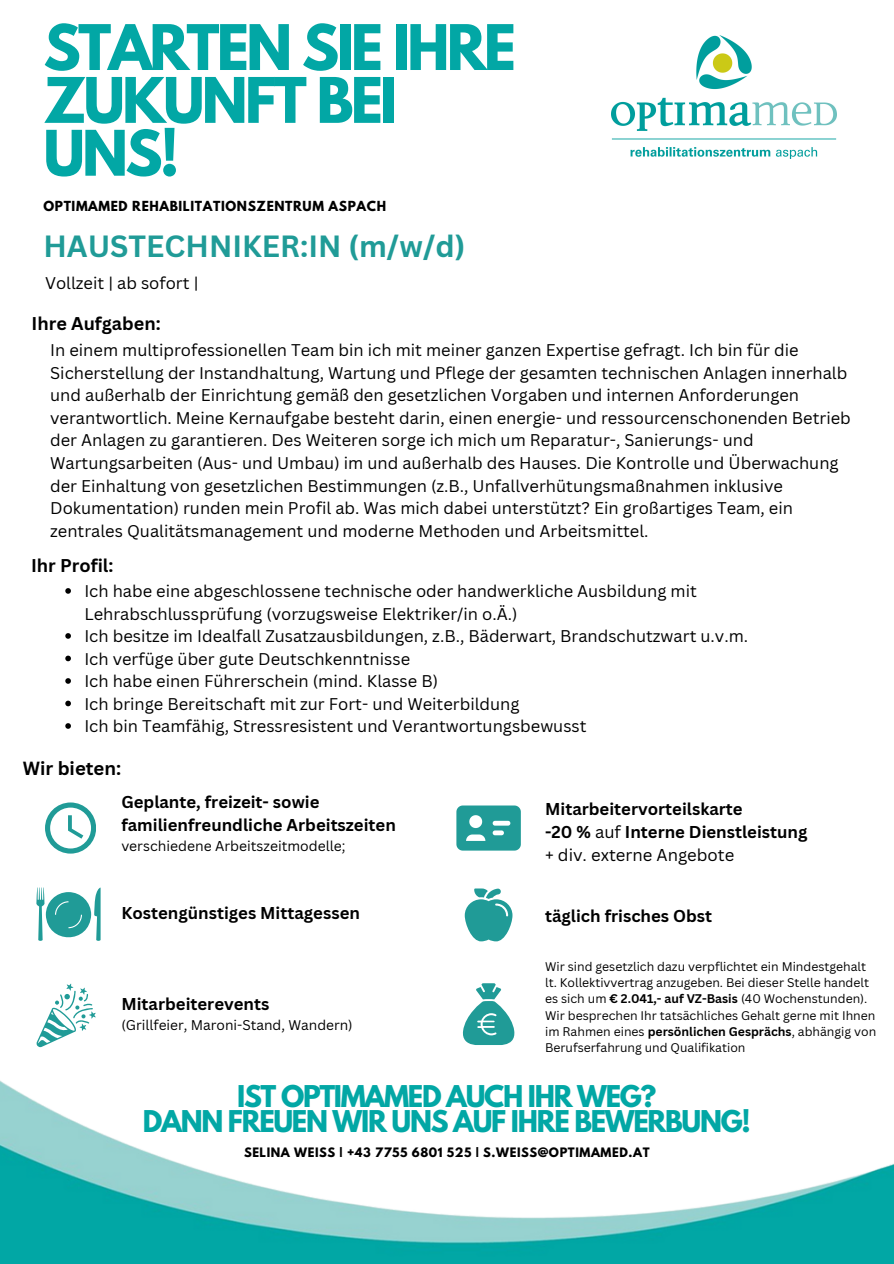
<style>
.page{position:relative;width:894px;height:1264px;background:#fff}
.page>*{position:absolute;margin:0;border:0;box-sizing:border-box;transform-origin:0 0}
.t1{font:700 55.65px/52.8px "League Spartan";letter-spacing:-.05em;color:#02a7a5}
.t2{font:700 29.85px "Canva Sans";color:#209b97}
.t3{font:700 26.55px "League Spartan";letter-spacing:-.05em;color:#02a7a5}
.t4{font:700 18.6px "Canva Sans";color:#000}
.t5{font:700 18px "Canva Sans";color:#000}
.t6{font:700 16.65px "Canva Sans";color:#000}
.t7{font:16.65px "Canva Sans";color:#000}
.t8{font:16.5px/22.5px "Canva Sans";color:#000}
.t9{font:13.95px "Canva Sans";color:#000}
.t10{font:13.65px "Canva Sans";color:#000}
.t11{font:700 12.3px "League Spartan";letter-spacing:.05em;color:#000}
.t12{font:12.15px/16.2px "Canva Sans";color:#000}
.t13{font:700 11.55px "League Spartan";letter-spacing:.05em;color:#000}
.s1{font-weight:400}
.s2{font-weight:700}
</style>
<div class="page">
<img style="left:0;top:941px;width:893px;height:322px">
<img style="left:611px;top:35px;width:225px;height:124px">
<svg style="left:45px;top:802px;width:51px;height:51px"></svg>
<svg style="left:36px;top:887px;width:65px;height:57px"></svg>
<svg style="left:464px;top:888px;width:48px;height:53px"></svg>
<svg style="left:36px;top:983px;width:60px;height:64px"></svg>
<svg style="left:462px;top:983px;width:52px;height:62px"></svg>
<svg style="left:456px;top:805px;width:64px;height:45px;background:#42aaa6"></svg>
<svg style="left:65px;top:588px;width:6px;height:5px"></svg>
<svg style="left:65px;top:633px;width:6px;height:5px"></svg>
<svg style="left:65px;top:655px;width:6px;height:6px"></svg>
<svg style="left:65px;top:678px;width:6px;height:5px"></svg>
<svg style="left:65px;top:700px;width:6px;height:6px"></svg>
<svg style="left:65px;top:723px;width:6px;height:5px"></svg>
<p class="t1" style="left:43px;top:28px;width:474px">STARTEN SIE IHRE<br>ZUKUNFT BEI<br>UNS!</p>
<p class="t11" style="left:43px;top:200px;width:344px">OPTIMAMED REHABILITATIONSZENTRUM ASPACH</p>
<p class="t2" style="left:43px;top:225px;width:423px">HAUSTECHNIKER:IN (m/w/d)</p>
<p class="t8" style="left:45px;top:271px;width:155px">Vollzeit | ab sofort |</p>
<p class="t5" style="left:32px;top:311px;width:131px">Ihre Aufgaben:</p>
<p class="t8" style="left:50px;top:339px;width:802px">In einem multiprofessionellen Team bin ich mit meiner ganzen Expertise gefragt. Ich bin für die Sicherstellung der Instandhaltung, Wartung und Pflege der gesamten technischen Anlagen innerhalb und außerhalb der Einrichtung gemäß den gesetzlichen Vorgaben und internen Anforderungen verantwortlich. Meine Kernaufgabe besteht darin, einen energie- und ressourcenschonenden Betrieb der Anlagen zu garantieren. Des Weiteren sorge ich mich um Reparatur-, Sanierungs- und Wartungsarbeiten (Aus- und Umbau) im und außerhalb des Hauses. Die Kontrolle und Überwachung der Einhaltung von gesetzlichen Bestimmungen (z.B., Unfallverhütungsmaßnahmen inklusive Dokumentation) runden mein Profil ab. Was mich dabei unterstützt? Ein großartiges Team, ein zentrales Qualitätsmanagement und moderne Methoden und Arbeitsmittel.</p>
<p class="t5" style="left:31px;top:552px;width:84px">Ihr Profil:</p>
<p class="t8" style="left:84px;top:579px;width:614px">Ich habe eine abgeschlossene technische oder handwerkliche Ausbildung mit<br>Lehrabschlussprüfung (vorzugsweise Elektriker/in o.Ä.)</p>
<p class="t8" style="left:84px;top:624px;width:665px">Ich besitze im Idealfall Zusatzausbildungen, z.B., Bäderwart, Brandschutzwart u.v.m.</p>
<p class="t8" style="left:84px;top:647px;width:327px">Ich verfüge über gute Deutschkenntnisse</p>
<p class="t8" style="left:84px;top:669px;width:355px">Ich habe einen Führerschein (mind. Klasse B)</p>
<p class="t8" style="left:84px;top:692px;width:436px">Ich bringe Bereitschaft mit zur Fort- und Weiterbildung</p>
<p class="t8" style="left:84px;top:714px;width:503px">Ich bin Teamfähig, Stressresistent und Verantwortungsbewusst</p>
<p class="t4" style="left:23px;top:755px;width:100px">Wir bieten:</p>
<p class="t6" style="left:121px;top:790px;width:199px">Geplante, freizeit- sowie</p>
<p class="t6" style="left:121px;top:813px;width:276px">familienfreundliche Arbeitszeiten</p>
<p class="t9" style="left:121px;top:835px;width:226px">verschiedene Arbeitszeitmodelle;</p>
<p class="t6" style="left:545px;top:797px;width:199px">Mitarbeitervorteilskarte</p>
<p class="t6" style="left:545px;top:820px;width:264px">-20 % <span class="s1">auf</span> Interne Dienstleistung</p>
<p class="t7" style="left:545px;top:843px;width:191px">+ div. externe Angebote</p>
<p class="t6" style="left:121px;top:901px;width:240px">Kostengünstiges Mittagessen</p>
<p class="t6" style="left:545px;top:904px;width:168px">täglich frisches Obst</p>
<p class="t6" style="left:121px;top:991px;width:149px">Mitarbeiterevents</p>
<p class="t10" style="left:121px;top:1015px;width:233px">(Grillfeier, Maroni-Stand, Wandern)</p>
<p class="t12" style="left:545px;top:958px;width:332px">Wir sind gesetzlich dazu verpflichtet ein Mindestgehalt lt. Kollektivvertrag anzugeben. Bei dieser Stelle handelt es sich um <span class="s2">€ 2.041,- auf VZ-Basis</span> (40 Wochenstunden).<br>Wir besprechen Ihr tatsächliches Gehalt gerne mit Ihnen im Rahmen eines <span class="s2">persönlichen Gesprächs</span>, abhängig von Berufserfahrung und Qualifikation</p>
<p class="t3" style="left:237px;top:1083px;width:420px">IST OPTIMAMED AUCH IHR WEG?</p>
<p class="t3" style="left:143px;top:1108px;width:609px">DANN FREUEN WIR UNS AUF IHRE BEWERBUNG!</p>
<p class="t13" style="left:244px;top:1146px;width:407px">SELINA WEISS | +43 7755 6801 525 | S.WEISS@OPTIMAMED.AT</p>
</div>
